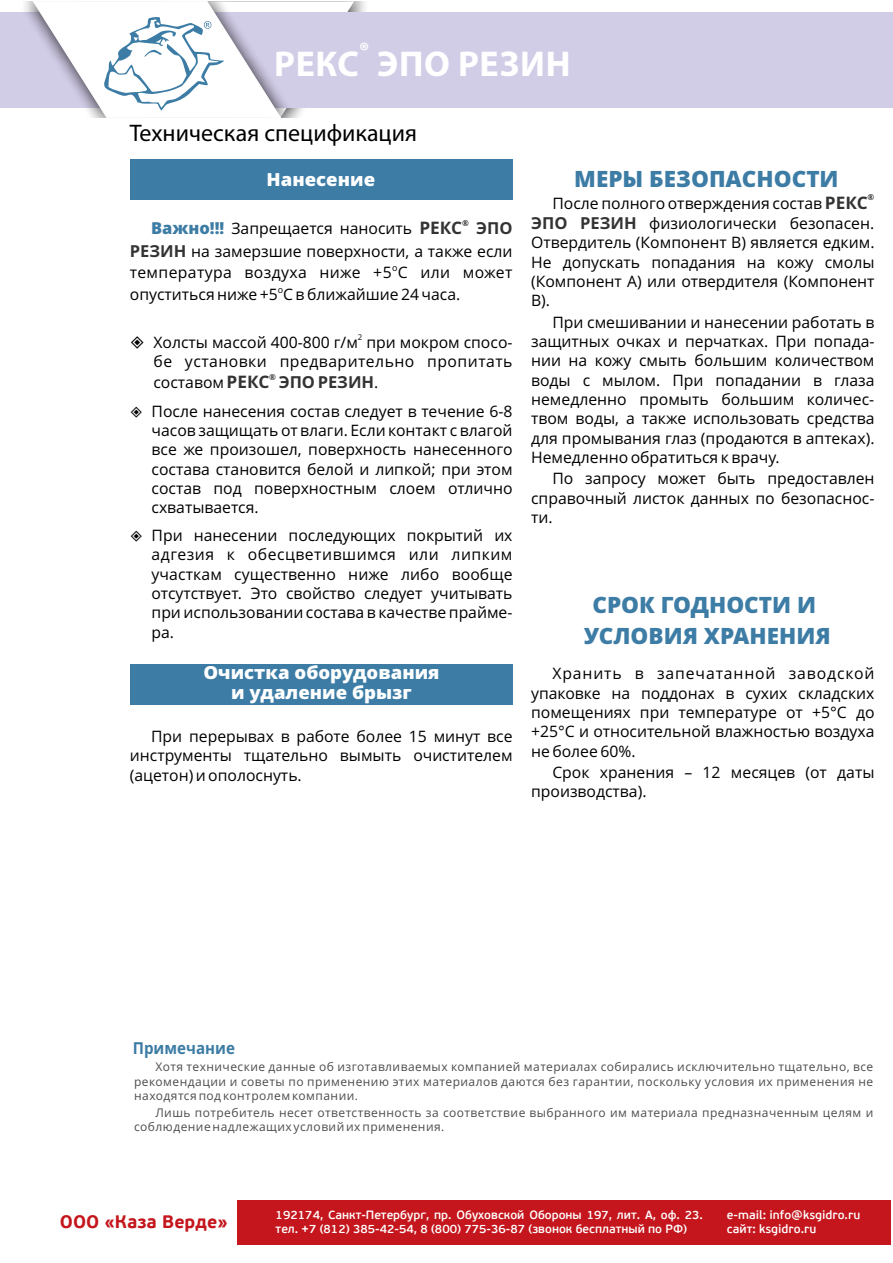
<style>
.page{position:relative;width:893px;height:1263px;background:#fff}
.page>*{position:absolute;margin:0;border:0;box-sizing:border-box;transform-origin:0 0}
.t1{font:700 36px "Myriad Pro";letter-spacing:.02em;color:#fff}
.t2{font:24px "Myriad Pro";color:#000}
.t3{font:800 22.5px/30.6px "Open Sans";color:#3c7ca5;text-align:center}
.t4{font:700 22.5px "Myriad Pro";color:#fff}
.t5{font:800 18px/19.6px "Open Sans";color:#fff;text-align:center}
.t6{font:700 18px "PF Beau Sans Pro";color:#c4161c}
.t7{font:700 16.5px "Open Sans";color:#3c7ca5;scale:.91 1}
.t8{font:15.75px/19.4px "Open Sans";color:#000;text-align:justify}
.t9{font:15.75px/19.4px "Open Sans";letter-spacing:.03em;color:#000}
.t10{font:15.75px "Open Sans";letter-spacing:.025em;color:#000}
.t11{font:12px/14.7px "Open Sans";letter-spacing:.04em;color:#4d4d4d;text-align:justify}
.t12{font:600 12px/14.4px "PF Beau Sans Pro";color:#fff}
.t13{font:9px "Open Sans";color:#000}
.t14{font:700 8.25px "Open Sans";color:#333}
.t15{font:7.8px "Open Sans";color:#000}
.s1{font-weight:700;font-size:16.5px;color:#333}
.s2{font-weight:800;font-size:16.5px;color:#3c7ca5}
.s3{font-weight:700;font-size:17.25px;color:#333}
</style>
<div class="page">
<div style="left:0;top:12px;width:893px;height:95px;background:#d2cde7"></div>
<svg style="left:32px;top:1px;width:322px;height:117px"></svg>
<svg style="left:609px;top:1200px;width:282px;height:45px"></svg>
<div style="left:130px;top:159px;width:383px;height:41px;background:#3c7ca5"></div>
<div style="left:130px;top:664px;width:383px;height:40px;background:#3c7ca5"></div>
<div style="left:237px;top:1200px;width:653px;height:44px;background:#c4161c"></div>
<h3 class="t4" style="left:359px;top:41px;width:12px">®</h3>
<h1 class="t1" style="left:274px;top:49px;width:298px">РЕКС ЭПО РЕЗИН</h1>
<h2 class="t2" style="left:130px;top:123px;width:289px">Техническая спецификация</h2>
<p class="t5" style="left:267px;top:171px;width:110px">Нанесение</p>
<p class="t14" style="left:462px;top:219px;width:8px">®</p>
<p class="t8" style="left:130px;top:243px;width:384px"><span class="s1">РЕЗИН</span> на замерзшие поверхности, а также если</p>
<p class="t13" style="left:392px;top:264px;width:7px">о</p>
<p class="t8" style="left:151px;top:220px;width:363px"><span class="s2">Важно!!!</span> Запрещается наносить <span class="s3">РЕКС</span> <span class="s1">ЭПО</span></p>
<p class="t10" style="left:130px;top:266px;width:384px">температура воздуха ниже +5 С или может</p>
<p class="t13" style="left:278px;top:286px;width:7px">о</p>
<p class="t8" style="left:130px;top:286px;width:332px">опуститься ниже +5 С в ближайшие 24 часа.</p>
<p class="t15" style="left:358px;top:334px;width:6px">2</p>
<p class="t9" style="left:153px;top:334px;width:361px">Холсты массой 400-800 г/м при мокром спосо&shy;бе установки предварительно пропитать</p>
<p class="t8" style="left:153px;top:374px;width:226px">составом <span class="s3">РЕКС</span> <span class="s1">ЭПО РЕЗИН</span>.</p>
<p class="t14" style="left:269px;top:374px;width:8px">®</p>
<p class="t8" style="left:152px;top:403px;width:362px">После нанесения состав следует в течение 6-8 часов защищать от влаги. Если контакт с влагой все же произошел, поверхность нанесенного состава становится белой и липкой; при этом состав под поверхностным слоем отлично схватывается.</p>
<p class="t8" style="left:152px;top:527px;width:362px">При нанесении последующих покрытий их адгезия к обесцветившимся или липким участкам существенно ниже либо вообще отсутствует. Это свойство следует учитывать при использовании состава в качестве прайме&shy;ра.</p>
<p class="t5" style="left:203px;top:664px;width:238px">Очистка оборудования и удаление брызг</p>
<p class="t8" style="left:130px;top:728px;width:384px;text-indent:21px">При перерывах в работе более 15 минут все инструменты тщательно вымыть очистителем (ацетон) и ополоснуть.</p>
<h3 class="t3" style="left:574px;top:166px;width:266px">МЕРЫ БЕЗОПАСНОСТИ</h3>
<p class="t8" style="left:552px;top:195px;width:317px">После полного отверждения состав <span class="s3">РЕКС</span></p>
<p class="t14" style="left:868px;top:194px;width:8px">®</p>
<p class="t8" style="left:531px;top:215px;width:345px"><span class="s1">ЭПО РЕЗИН</span> физиологически безопасен.<br>Отвердитель (Компонент В) является едким.<br>Не допускать попадания на кожу смолы (Компонент А) или отвердителя (Компонент В).</p>
<p class="t8" style="left:531px;top:314px;width:345px;text-indent:21px">При смешивании и нанесении работать в защитных очках и перчатках. При попада&shy;нии на кожу смыть большим количеством воды с мылом. При попадании в глаза немедленно промыть большим количес&shy;твом воды, а также использовать средства для промывания глаз (продаются в аптеках).<br>Немедленно обратиться к врачу.</p>
<p class="t8" style="left:531px;top:471px;width:345px;text-indent:21px">По запросу может быть предоставлен справочный листок данных по безопаснос&shy;ти.</p>
<h3 class="t3" style="left:584px;top:592px;width:248px">СРОК ГОДНОСТИ И<br>УСЛОВИЯ ХРАНЕНИЯ</h3>
<p class="t8" style="left:531px;top:666px;width:345px;text-indent:21px">Хранить в запечатанной заводской упаковке на поддонах в сухих складских помещениях при температуре от +5°С до +25°С и относительной влажностью воздуха не более 60%.</p>
<p class="t8" style="left:531px;top:764px;width:345px;text-indent:21px">Срок хранения – 12 месяцев (от даты производства).</p>
<p class="t7" style="left:133px;top:1041px;width:114px">Примечание</p>
<p class="t11" style="left:134px;top:1060px;width:741px;text-indent:21px">Хотя технические данные об изготавливаемых компанией материалах собирались исключительно тщательно, все рекомендации и советы по применению этих материалов даются без гарантии, поскольку условия их применения не находятся под контролем компании.</p>
<p class="t11" style="left:134px;top:1106px;width:741px;text-indent:21px">Лишь потребитель несет ответственность за соответствие выбранного им материала предназначенным целям и соблюдение надлежащих условий их применения.</p>
<p class="t12" style="left:276px;top:1208px;width:429px">192174, Санкт-Петербург, пр. Обуховской Обороны 197, лит. А, оф. 23. тел. +7 (812) 385-42-54, 8 (800) 775-36-87 (звонок бесплатный по РФ)</p>
<p class="t12" style="left:727px;top:1208px;width:135px">e-mail: info@ksgidro.ru</p>
<p class="t6" style="left:60px;top:1211px;width:169px">ООО «Каза Верде»</p>
<p class="t12" style="left:727px;top:1222px;width:91px">сайт: ksgidro.ru</p>
</div>
